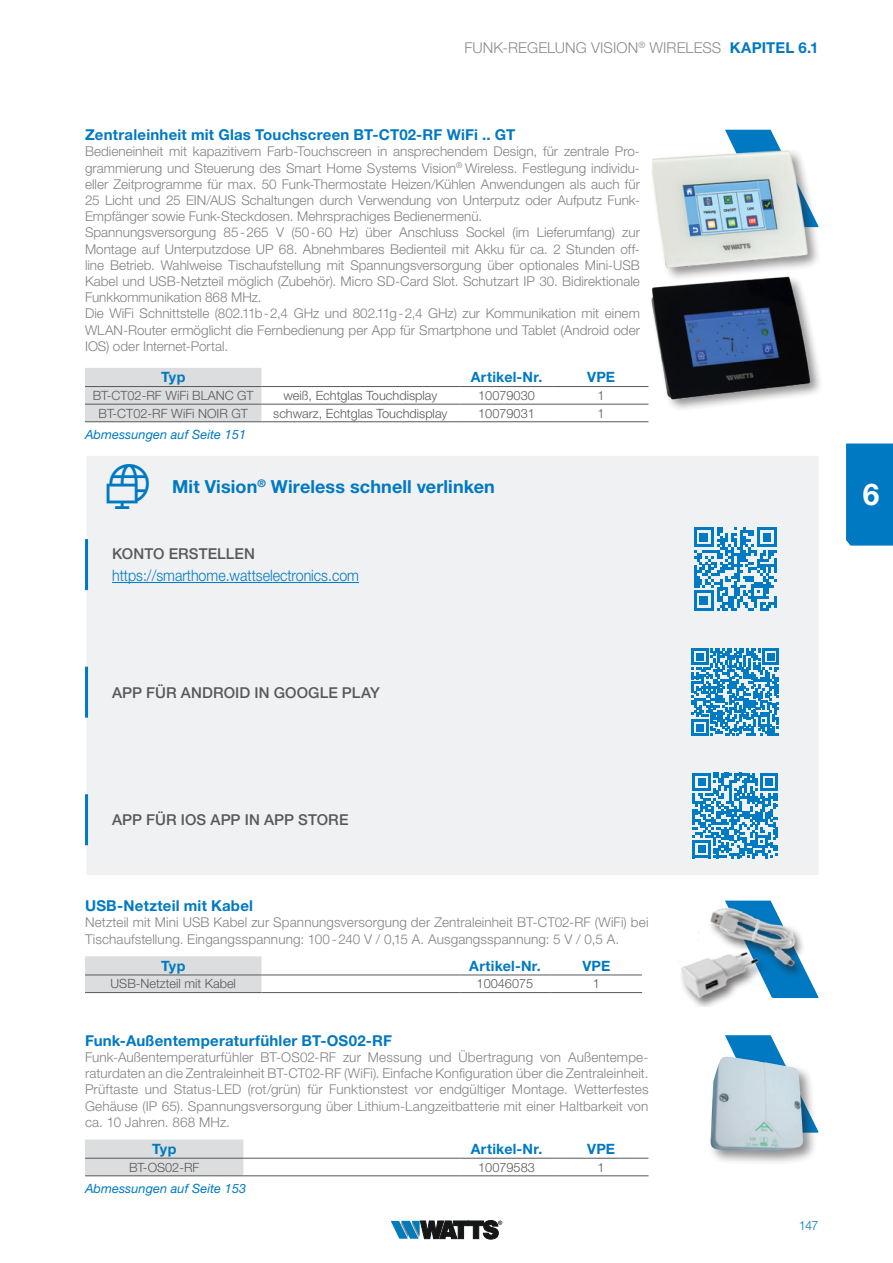
<style>
.page{position:relative;width:893px;height:1263px;background:#fff}
.page>*{position:absolute;margin:0;border:0;box-sizing:border-box;transform-origin:0 0}
.t1{font:700 30px "Helvetica Neue LT Std";color:#fff}
.t2{font:700 18px "Helvetica Neue LT Std";letter-spacing:.005em;color:#0079c2}
.Hyperlink{font:300 15.75px "Helvetica Neue LT Std";color:#0079c2;scale:.9 1}
.AF_Head_Artikelgrupp{font:700 15px "Helvetica Neue LT Std";letter-spacing:.015em;color:#0079c2}
.Infobox_Untertitel{font:500 15px "Helvetica Neue LT Std";letter-spacing:.005em;color:#57585a}
.AF_Kopftitel_rechts{font:300 15px "Helvetica Neue LT Std";letter-spacing:.005em;color:#8a8c8f}
.AF_Tab_Kopfzeile{font:700 14.25px "Helvetica Neue LT Std";letter-spacing:.015em;color:#0079c2}
.AF_Tab_Kopfzeile_1{font:700 14.25px "Helvetica Neue LT Std";letter-spacing:-.02em;color:#0079c2}
.AF_Text_Artikelgrupp{font:300 13.5px/16.2px "Helvetica Neue LT Std";letter-spacing:.005em;color:#808285}
.AF_Tab_body{font:300 12.75px "Helvetica Neue LT Std";color:#57585a}
.AF_Tab_body_1_Spalte{font:300 12.75px "Helvetica Neue LT Std";color:#57585a}
.AF_Querverweis_Abmes{font:italic 12.75px "Helvetica Neue LT Std";letter-spacing:.005em;color:#0079c2}
.Artikel-Nr{font:300 12.75px "Helvetica Neue LT Std";color:#57585a}
.t3{font:300 12.75px "Helvetica Neue LT Std";color:#0079c2}
.s1{font-weight:700;color:#0079c2}
</style>
<div class="page">
<svg style="left:391px;top:1220px;width:111px;height:19px"></svg>
<div style="left:846px;top:444px;width:47px;height:101px;background:#0079c2"></div>
<img style="left:648px;top:282px;width:171px;height:126px">
<svg style="left:725px;top:130px;width:54px;height:16px"></svg>
<img style="left:652px;top:146px;width:167px;height:135px">
<div style="left:85px;top:368px;width:176px;height:53px;background:#dcdddf"></div>
<hr style="left:261px;top:386px;width:198px;height:1px;background:#57585a">
<hr style="left:459px;top:386px;width:95px;height:1px;background:#57585a">
<hr style="left:554px;top:386px;width:94px;height:1px;background:#57585a">
<hr style="left:85px;top:386px;width:176px;height:1px;background:#57585a">
<hr style="left:85px;top:404px;width:176px;height:1px;background:#57585a">
<hr style="left:261px;top:404px;width:198px;height:1px;background:#57585a">
<hr style="left:459px;top:404px;width:95px;height:1px;background:#57585a">
<hr style="left:554px;top:404px;width:94px;height:1px;background:#57585a">
<hr style="left:85px;top:421px;width:176px;height:1px;background:#57585a">
<hr style="left:261px;top:421px;width:198px;height:1px;background:#57585a">
<hr style="left:459px;top:421px;width:95px;height:1px;background:#57585a">
<hr style="left:554px;top:421px;width:94px;height:1px;background:#57585a">
<div style="left:87px;top:456px;width:731px;height:419px;background:#f0f1f2"></div>
<hr style="left:85px;top:539px;width:3px;height:51px;background:#0079c2">
<hr style="left:85px;top:667px;width:3px;height:51px;background:#0079c2">
<hr style="left:85px;top:794px;width:3px;height:51px;background:#0079c2">
<svg style="left:694px;top:527px;width:83px;height:83px"></svg>
<hr style="left:112px;top:582px;width:247px;height:1px;background:#0079c2">
<svg style="left:692px;top:648px;width:87px;height:88px"></svg>
<svg style="left:693px;top:773px;width:85px;height:85px"></svg>
<svg style="left:725px;top:900px;width:94px;height:98px"></svg>
<img style="left:681px;top:903px;width:126px;height:104px">
<div style="left:85px;top:956px;width:176px;height:36px;background:#dcdddf"></div>
<hr style="left:261px;top:975px;width:198px;height:1px;background:#57585a">
<hr style="left:459px;top:975px;width:92px;height:1px;background:#57585a">
<hr style="left:551px;top:975px;width:91px;height:1px;background:#57585a">
<hr style="left:85px;top:975px;width:176px;height:1px;background:#57585a">
<hr style="left:85px;top:992px;width:176px;height:1px;background:#57585a">
<hr style="left:261px;top:992px;width:198px;height:1px;background:#57585a">
<hr style="left:459px;top:992px;width:92px;height:1px;background:#57585a">
<hr style="left:551px;top:992px;width:91px;height:1px;background:#57585a">
<svg style="left:725px;top:1035px;width:94px;height:98px"></svg>
<div style="left:708px;top:1054px;width:110px;height:112px;background:#231f20;opacity:.5"></div>
<img style="left:710px;top:1056px;width:94px;height:95px">
<div style="left:85px;top:1139px;width:158px;height:36px;background:#dcdddf"></div>
<hr style="left:243px;top:1158px;width:216px;height:1px;background:#57585a">
<hr style="left:459px;top:1158px;width:95px;height:1px;background:#57585a">
<hr style="left:554px;top:1158px;width:94px;height:1px;background:#57585a">
<hr style="left:85px;top:1158px;width:158px;height:1px;background:#57585a">
<hr style="left:85px;top:1175px;width:158px;height:1px;background:#57585a">
<hr style="left:243px;top:1175px;width:216px;height:1px;background:#57585a">
<hr style="left:459px;top:1175px;width:95px;height:1px;background:#57585a">
<hr style="left:554px;top:1175px;width:94px;height:1px;background:#57585a">
<div style="left:107px;top:464px;width:42px;height:45px;background:#f0f1f2"></div>
<p class="AF_Kopftitel_rechts" style="left:464px;top:39px;width:356px">FUNK-REGELUNG VISION<sup>®</sup> WIRELESS <span class="s1">KAPITEL 6.1</span></p>
<p class="AF_Head_Artikelgrupp" style="left:85px;top:126px;width:432px">Zentraleinheit mit Glas Touchscreen BT-CT02-RF WiFi .. GT</p>
<p class="AF_Text_Artikelgrupp" style="left:85px;top:143px;width:556px">Bedieneinheit mit kapazitivem Farb-Touchscreen in ansprechendem Design, für zentrale Pro&shy;grammierung und Steuerung des Smart Home Systems Vision<sup>®</sup> Wireless. Festlegung individu&shy;eller Zeitprogramme für max. 50 Funk-Thermostate Heizen/Kühlen Anwendungen als auch für 25 Licht und 25 EIN/AUS Schaltungen durch Verwendung von Unterputz oder Aufputz Funk-Empfänger sowie Funk-Steckdosen. Mehrsprachiges Bedienermenü.</p>
<p class="AF_Text_Artikelgrupp" style="left:85px;top:224px;width:556px;text-align:justify">Spannungsversorgung 85-265 V (50-60 Hz) über Anschluss Sockel (im Lieferumfang) zur Montage auf Unterputzdose UP 68. Abnehmbares Bedienteil mit Akku für ca. 2 Stunden off&shy;line Betrieb. Wahlweise Tischaufstellung mit Spannungsversorgung über optionales Mini-USB Kabel und USB-Netzteil möglich (Zubehör). Micro SD-Card Slot. Schutzart IP 30. Bidirektionale Funkkommunikation 868 MHz.</p>
<p class="AF_Text_Artikelgrupp" style="left:85px;top:305px;width:556px;text-align:justify">Die WiFi Schnittstelle (802.11b-2,4 GHz und 802.11g-2,4 GHz) zur Kommunikation mit einem WLAN-Router ermöglicht die Fernbedienung per App für Smartphone und Tablet (Android oder IOS) oder Internet-Portal.</p>
<p class="AF_Tab_Kopfzeile_1" style="left:161px;top:368px;width:26px">Typ</p>
<p class="AF_Tab_Kopfzeile" style="left:471px;top:368px;width:73px">Artikel-Nr.</p>
<p class="AF_Tab_Kopfzeile" style="left:587px;top:368px;width:29px">VPE</p>
<p class="AF_Tab_body_1_Spalte" style="left:93px;top:388px;width:162px">BT-CT02-RF WiFi BLANC GT</p>
<p class="AF_Tab_body" style="left:283px;top:388px;width:155px">weiß, Echtglas Touchdisplay</p>
<p class="Artikel-Nr" style="left:478px;top:388px;width:58px">10079030</p>
<p class="AF_Tab_body" style="left:598px;top:388px;width:9px">1</p>
<p class="AF_Tab_body_1_Spalte" style="left:99px;top:405px;width:151px">BT-CT02-RF WiFi NOIR GT</p>
<p class="AF_Tab_body" style="left:273px;top:405px;width:176px">schwarz, Echtglas Touchdisplay</p>
<p class="Artikel-Nr" style="left:478px;top:405px;width:58px">10079031</p>
<p class="AF_Tab_body" style="left:598px;top:405px;width:9px">1</p>
<p class="AF_Querverweis_Abmes" style="left:85px;top:427px;width:163px">Abmessungen auf Seite 151</p>
<p class="t2" style="left:172px;top:476px;width:324px">Mit Vision<sup>®</sup> Wireless schnell verlinken</p>
<p class="Infobox_Untertitel" style="left:112px;top:545px;width:144px">KONTO ERSTELLEN</p>
<p class="Hyperlink" style="left:112px;top:566px;width:276px">https://smarthome.wattselectronics.com</p>
<p class="Infobox_Untertitel" style="left:112px;top:683px;width:269px">APP FÜR ANDROID IN GOOGLE PLAY</p>
<p class="Infobox_Untertitel" style="left:112px;top:811px;width:238px">APP FÜR IOS APP IN APP STORE</p>
<p class="AF_Head_Artikelgrupp" style="left:85px;top:897px;width:169px">USB-Netzteil mit Kabel</p>
<p class="AF_Text_Artikelgrupp" style="left:85px;top:914px;width:565px">Netzteil mit Mini USB Kabel zur Spannungsversorgung der Zentraleinheit BT-CT02-RF (WiFi) bei<br>Tischaufstellung. Eingangsspannung: 100-240 V / 0,15 A. Ausgangsspannung: 5 V / 0,5 A.</p>
<p class="AF_Tab_Kopfzeile_1" style="left:161px;top:957px;width:26px">Typ</p>
<p class="AF_Tab_Kopfzeile" style="left:469px;top:957px;width:73px">Artikel-Nr.</p>
<p class="AF_Tab_Kopfzeile" style="left:582px;top:957px;width:29px">VPE</p>
<p class="AF_Tab_body_1_Spalte" style="left:111px;top:976px;width:127px">USB-Netzteil mit Kabel</p>
<p class="Artikel-Nr" style="left:477px;top:976px;width:58px">10046075</p>
<p class="AF_Tab_body" style="left:593px;top:976px;width:9px">1</p>
<p class="AF_Head_Artikelgrupp" style="left:85px;top:1031px;width:308px">Funk-Außentemperaturfühler BT-OS02-RF</p>
<p class="AF_Text_Artikelgrupp" style="left:85px;top:1049px;width:565px">Funk-Außentemperaturfühler BT-OS02-RF zur Messung und Übertragung von Außentempe&shy;raturdaten an die Zentraleinheit BT-CT02-RF (WiFi). Einfache Konfiguration über die Zentraleinheit.<br>Prüftaste und Status-LED (rot/grün) für Funktionstest vor endgültiger Montage. Wetterfestes Gehäuse (IP 65). Spannungsversorgung über Lithium-Langzeitbatterie mit einer Haltbarkeit von ca. 10 Jahren. 868 MHz.</p>
<p class="AF_Tab_Kopfzeile_1" style="left:152px;top:1140px;width:26px">Typ</p>
<p class="AF_Tab_Kopfzeile" style="left:471px;top:1140px;width:73px">Artikel-Nr.</p>
<p class="AF_Tab_Kopfzeile" style="left:587px;top:1140px;width:29px">VPE</p>
<p class="AF_Tab_body" style="left:129px;top:1159px;width:72px">BT-OS02-RF</p>
<p class="Artikel-Nr" style="left:478px;top:1159px;width:58px">10079583</p>
<p class="AF_Tab_body" style="left:598px;top:1159px;width:9px">1</p>
<p class="AF_Querverweis_Abmes" style="left:85px;top:1181px;width:163px">Abmessungen auf Seite 153</p>
<p class="t3" style="left:799px;top:1217px;width:21px">147</p>
<h1 class="t1" style="left:863px;top:476px;width:18px">6</h1>
</div>
